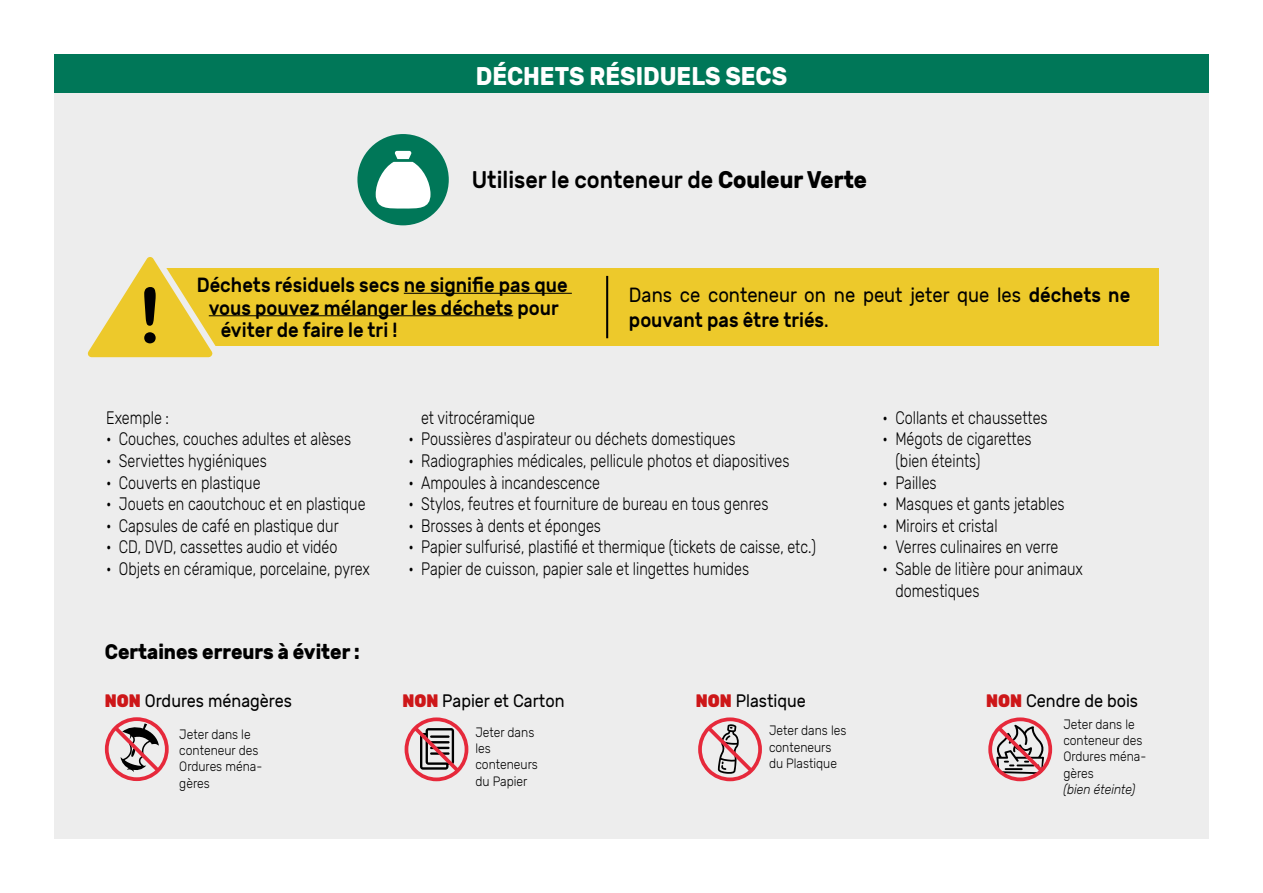
<style>
.page{position:relative;width:1263px;height:893px;background:#fff}
.page>*{position:absolute;margin:0;border:0;box-sizing:border-box;transform-origin:0 0}
.t1{font:700 25.5px "Rubik";color:#fff;scale:.9 1}
.t2{font:500 24px "Rubik";color:#000;scale:.9 1}
.t3{font:700 21px "Rubik";color:#000;scale:.9 1}
.t4{font:500 20.4px "Rubik";color:#000;scale:.9 1}
.t5{font:20.4px/24.6px "Rubik";color:#000;scale:.9 1}
.t6{font:300 18px/21.6px "Rubik";color:#000;scale:.8 1}
.t7{font:18px "Rubik";color:#000;scale:.9 1}
.t8{font:300 13.5px/16.2px "Rubik";color:#000;scale:.9 1}
.t9{font:italic 300 13.5px "Rubik";color:#000;scale:.9 1}
.s1{font-weight:700}
.s2{font-weight:500}
.s3{font-weight:900;color:#cd1719}
</style>
<div class="page">
<div style="left:54px;top:93px;width:1155px;height:746px;background:#ededed"></div>
<div style="left:54px;top:54px;width:1155px;height:39px;background:#007758"></div>
<div style="left:357px;top:134px;width:92px;height:91px;background:#007758;border-radius:50%"></div>
<svg style="left:376px;top:151px;width:54px;height:58px"></svg>
<div style="left:150px;top:268px;width:1008px;height:78px;background:#edc92b"></div>
<svg style="left:87px;top:257px;width:136px;height:101px"></svg>
<hr style="left:606px;top:277px;width:2px;height:60px;background:#000">
<hr style="left:404px;top:293px;width:168px;height:1px;background:#000">
<hr style="left:209px;top:315px;width:304px;height:1px;background:#000">
<svg style="left:105px;top:717px;width:64px;height:64px"></svg>
<svg style="left:405px;top:717px;width:63px;height:64px"></svg>
<svg style="left:698px;top:717px;width:64px;height:64px"></svg>
<svg style="left:988px;top:717px;width:64px;height:64px"></svg>
<h1 class="t1" style="left:476px;top:61px;width:347px">DÉCHETS RÉSIDUELS SECS</h1>
<h2 class="t2" style="left:472px;top:166px;width:441px">Utiliser le conteneur de <span class="s1">Couleur Verte</span></h2>
<p class="t4" style="left:197px;top:274px;width:414px">Déchets résiduels secs ne signifie pas que</p>
<p class="t4" style="left:209px;top:296px;width:390px">vous pouvez mélanger les déchets pour</p>
<p class="t4" style="left:221px;top:319px;width:198px">éviter de faire le tri !</p>
<p class="t5" style="left:629px;top:284px;width:558px">Dans ce conteneur on ne peut jeter que les <span class="s2">déchets ne pouvant pas être triés</span>.</p>
<p class="t6" style="left:106px;top:407px;width:80px">Exemple :</p>
<p class="t6" style="left:106px;top:429px;width:308px">• Couches, couches adultes et alèses</p>
<p class="t6" style="left:106px;top:450px;width:202px">• Serviettes hygiéniques</p>
<p class="t6" style="left:106px;top:472px;width:195px">• Couverts en plastique</p>
<p class="t6" style="left:106px;top:494px;width:326px">• Jouets en caoutchouc et en plastique</p>
<p class="t6" style="left:106px;top:515px;width:292px">• Capsules de café en plastique dur</p>
<p class="t6" style="left:106px;top:537px;width:291px">• CD, DVD, cassettes audio et vidéo</p>
<p class="t6" style="left:106px;top:558px;width:331px">• Objets en céramique, porcelaine, pyrex</p>
<p class="t3" style="left:105px;top:640px;width:285px">Certaines erreurs à éviter :</p>
<p class="t7" style="left:105px;top:690px;width:210px"><span class="s3">NON</span> Ordures ménagères</p>
<p class="t8" style="left:179px;top:727px;width:94px">Jeter dans le conteneur des<br>Ordures ména&shy;gères</p>
<p class="t6" style="left:421px;top:407px;width:144px">et vitrocéramique</p>
<p class="t6" style="left:408px;top:429px;width:410px">• Poussières d'aspirateur ou déchets domestiques</p>
<p class="t6" style="left:408px;top:450px;width:478px">• Radiographies médicales, pellicule photos et diapositives</p>
<p class="t6" style="left:408px;top:472px;width:241px">• Ampoules à incandescence</p>
<p class="t6" style="left:408px;top:494px;width:452px">• Stylos, feutres et fourniture de bureau en tous genres</p>
<p class="t6" style="left:408px;top:515px;width:242px">• Brosses à dents et éponges</p>
<p class="t6" style="left:408px;top:537px;width:511px">• Papier sulfurisé, plastifié et thermique (tickets de caisse, etc.)</p>
<p class="t6" style="left:408px;top:558px;width:427px">• Papier de cuisson, papier sale et lingettes humides</p>
<p class="t7" style="left:402px;top:690px;width:182px"><span class="s3">NON</span> Papier et Carton</p>
<p class="t8" style="left:475px;top:725px;width:71px">Jeter dans les conteneurs du Papier</p>
<p class="t7" style="left:696px;top:690px;width:124px"><span class="s3">NON</span> Plastique</p>
<p class="t8" style="left:769px;top:723px;width:87px">Jeter dans les conteneurs du Plastique</p>
<p class="t6" style="left:883px;top:407px;width:208px">• Collants et chaussettes</p>
<p class="t6" style="left:895px;top:429px;width:172px;text-indent:-13px">• Mégots de cigarettes (bien éteints)</p>
<p class="t6" style="left:883px;top:472px;width:69px">• Pailles</p>
<p class="t6" style="left:883px;top:494px;width:229px">• Masques et gants jetables</p>
<p class="t6" style="left:883px;top:515px;width:145px">• Miroirs et cristal</p>
<p class="t6" style="left:883px;top:537px;width:221px">• Verres culinaires en verre</p>
<p class="t6" style="left:895px;top:558px;width:236px;text-indent:-13px">• Sable de litière pour animaux domestiques</p>
<p class="t7" style="left:986px;top:690px;width:170px"><span class="s3">NON</span> Cendre de bois</p>
<p class="t8" style="left:1063px;top:717px;width:94px">Jeter dans le conteneur des<br>Ordures ména&shy;gères</p>
<p class="t9" style="left:1063px;top:782px;width:82px">(bien éteinte)</p>
</div>
